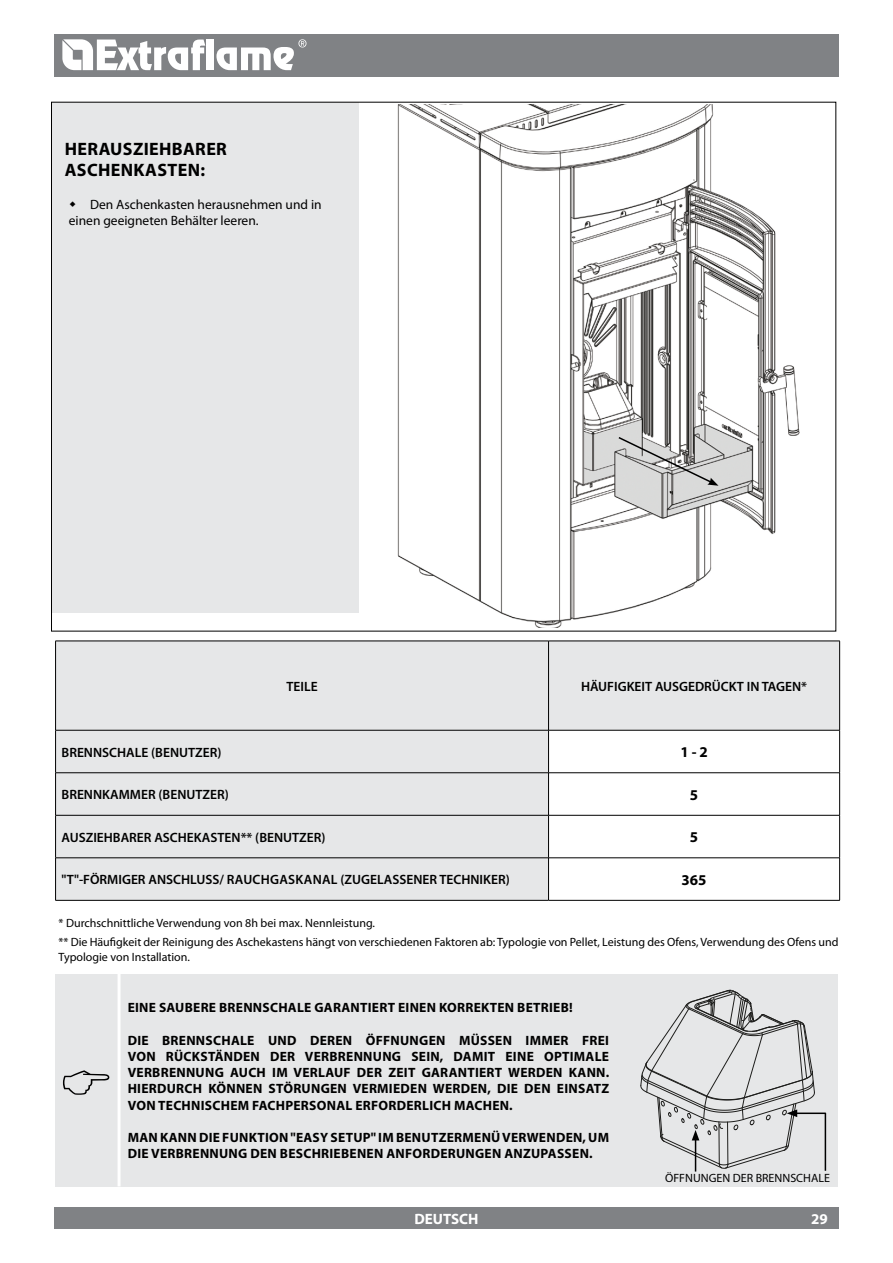
<style>
.page{position:relative;width:893px;height:1263px;background:#fff}
.page>*{position:absolute;margin:0;border:0;box-sizing:border-box;transform-origin:0 0}
.t1{font:700 18px "Myriad Pro";color:#000}
.t2{font:700 15px "Myriad Pro";color:#fff}
.t3{font:700 15px "Myriad Pro";color:#000}
.t4{font:700 13.5px/16.2px "Myriad Pro";letter-spacing:.02em;color:#000}
.t5{font:600 13.5px "Myriad Pro";color:#000}
.t6{font:13.5px/16.2px "Myriad Pro";color:#000}
.t7{font:12px/14.4px "Myriad Pro";color:#000}
</style>
<div class="page">
<img style="left:397px;top:104px;width:402px;height:524px">
<svg style="left:617px;top:436px;width:101px;height:50px;background:#bfbfbf"></svg>
<div style="left:54px;top:34px;width:785px;height:43px;background:#808285"></div>
<div style="left:54px;top:1208px;width:785px;height:21px;background:#808285"></div>
<svg style="left:62px;top:39px;width:143px;height:31px"></svg>
<div style="left:207px;top:40px;width:7px;height:30px;background:#fff"></div>
<svg style="left:216px;top:39px;width:90px;height:31px"></svg>
<div style="left:55px;top:974px;width:782px;height:212px;background:#e6e7e8"></div>
<hr style="left:118px;top:974px;width:3px;height:212px;background:#fff">
<hr style="left:695px;top:1138px;width:1px;height:33px;background:#000">
<hr style="left:795px;top:1112px;width:31px;height:2px;background:#000">
<svg style="left:640px;top:990px;width:175px;height:178px"></svg>
<hr style="left:825px;top:1113px;width:1px;height:58px;background:#000">
<svg style="left:56px;top:642px;width:783px;height:258px;fill:#e6e7e8"></svg>
<hr style="left:55px;top:641px;width:494px;height:1px;background:#000">
<hr style="left:55px;top:641px;width:1px;height:89px;background:#000">
<hr style="left:549px;top:641px;width:291px;height:1px;background:#000">
<hr style="left:548px;top:641px;width:1px;height:89px;background:#000">
<hr style="left:839px;top:641px;width:1px;height:89px;background:#000">
<hr style="left:55px;top:730px;width:494px;height:1px;background:#000">
<hr style="left:55px;top:730px;width:1px;height:42px;background:#000">
<hr style="left:549px;top:730px;width:291px;height:1px;background:#000">
<hr style="left:548px;top:730px;width:1px;height:42px;background:#000">
<hr style="left:839px;top:730px;width:1px;height:42px;background:#000">
<hr style="left:55px;top:772px;width:494px;height:1px;background:#000">
<hr style="left:55px;top:773px;width:1px;height:42px;background:#000">
<hr style="left:549px;top:772px;width:291px;height:1px;background:#000">
<hr style="left:548px;top:773px;width:1px;height:42px;background:#000">
<hr style="left:839px;top:773px;width:1px;height:42px;background:#000">
<hr style="left:55px;top:815px;width:494px;height:1px;background:#000">
<hr style="left:55px;top:815px;width:1px;height:43px;background:#000">
<hr style="left:549px;top:815px;width:291px;height:1px;background:#000">
<hr style="left:548px;top:815px;width:1px;height:43px;background:#000">
<hr style="left:839px;top:815px;width:1px;height:43px;background:#000">
<hr style="left:55px;top:857px;width:494px;height:1px;background:#000">
<hr style="left:55px;top:858px;width:1px;height:42px;background:#000">
<hr style="left:549px;top:857px;width:291px;height:1px;background:#000">
<hr style="left:548px;top:858px;width:1px;height:42px;background:#000">
<hr style="left:839px;top:858px;width:1px;height:42px;background:#000">
<hr style="left:55px;top:900px;width:494px;height:1px;background:#000">
<hr style="left:549px;top:900px;width:291px;height:1px;background:#000">
<div style="left:52px;top:103px;width:307px;height:510px;background:#e6e7e8"></div>
<h1 class="t1" style="left:65px;top:137px;width:46px">HERAUSZIEH</h1>
<h1 class="t1" style="left:172px;top:137px;width:57px">BARER</h1>
<h1 class="t1" style="left:65px;top:158px;width:13px">ASCHENKASTEN</h1>
<h1 class="t1" style="left:200px;top:158px;width:6px">:</h1>
<p class="t6" style="left:69px;top:196px;width:254px;text-indent:21px">Den Aschenkasten herausnehmen und in einen geeigneten Behälter leeren.</p>
<p class="t5" style="left:286px;top:677px;width:33px">TEILE</p>
<p class="t5" style="left:581px;top:677px;width:228px">HÄUFIGKEIT AUSGEDRÜCKT IN TAGEN*</p>
<p class="t5" style="left:62px;top:743px;width:162px">BRENNSCHALE (BENUTZER)</p>
<p class="t3" style="left:680px;top:742px;width:29px">1 - 2</p>
<p class="t5" style="left:62px;top:786px;width:169px">BRENNKAMMER (BENUTZER)</p>
<p class="t3" style="left:690px;top:785px;width:10px">5</p>
<p class="t5" style="left:62px;top:828px;width:266px">AUSZIEHBARER ASCHEKASTEN** (BENUTZER)</p>
<p class="t3" style="left:690px;top:827px;width:10px">5</p>
<p class="t5" style="left:62px;top:871px;width:183px">"T"-FÖRMIGER ANSCHLUSS/ RAUCHGASKANAL</p>
<p class="t5" style="left:341px;top:871px;width:171px">(ZUGELASSENER TECHNIKER)</p>
<p class="t3" style="left:682px;top:870px;width:26px">365</p>
<p class="t7" style="left:59px;top:915px;width:318px">* Durchschnittliche Verwendung von 8h bei max. Nennleistung.</p>
<p class="t7" style="left:59px;top:935px;width:781px">** Die Häufigkeit der Reinigung des Aschekastens hängt von verschiedenen Faktoren ab: Typologie von Pellet, Leistung des Ofens, Verwendung des Ofens und<br>Typologie von Installation.</p>
<p class="t4" style="left:128px;top:999px;width:329px">EINE SAUBERE BRENNSCHALE GARANTIERT EINEN KORR</p>
<p class="t4" style="left:474px;top:999px;width:100px">EKTEN BETRIEB!</p>
<p class="t4" style="left:128px;top:1031px;width:483px">DIE BRENNSCHALE UND DEREN ÖFFNUNGEN MÜSSEN IMMER FREI<br>VON RÜCKSTÄNDEN DER VERBR</p>
<p class="t4" style="left:346px;top:1048px;width:264px">ENNUNG SEIN, DAMIT EINE OPTIMALE</p>
<p class="t4" style="left:128px;top:1064px;width:483px;text-align:justify;text-indent:41px">ENNUNG AUCH IM VERLAUF DER ZEIT GARANTIERT WERDEN KANN.<br>HIERDURCH KÖNNEN STÖRUNGEN VERMIEDEN WERDEN, DIE DEN EINSATZ VON TECHNISCHEM FACHPERSONAL ERFORDERLICH MACHEN.</p>
<p class="t4" style="left:128px;top:1129px;width:483px">MAN KANN DIE FUNKTION "EASY SETUP" IM BENUTZERMENÜ VERWENDEN, UM<br>DIE VERBR</p>
<p class="t4" style="left:128px;top:1064px;width:26px">VERBR</p>
<p class="t4" style="left:193px;top:1145px;width:402px">ENNUNG DEN BESCHRIEBENEN ANFORDERUNGEN ANZUPASSEN.</p>
<p class="t7" style="left:665px;top:1171px;width:166px">ÖFFNUNGEN DER BRENNSCHALE</p>
<p class="t2" style="left:414px;top:1209px;width:66px">DEUTSCH</p>
<p class="t2" style="left:811px;top:1209px;width:18px">29</p>
</div>
